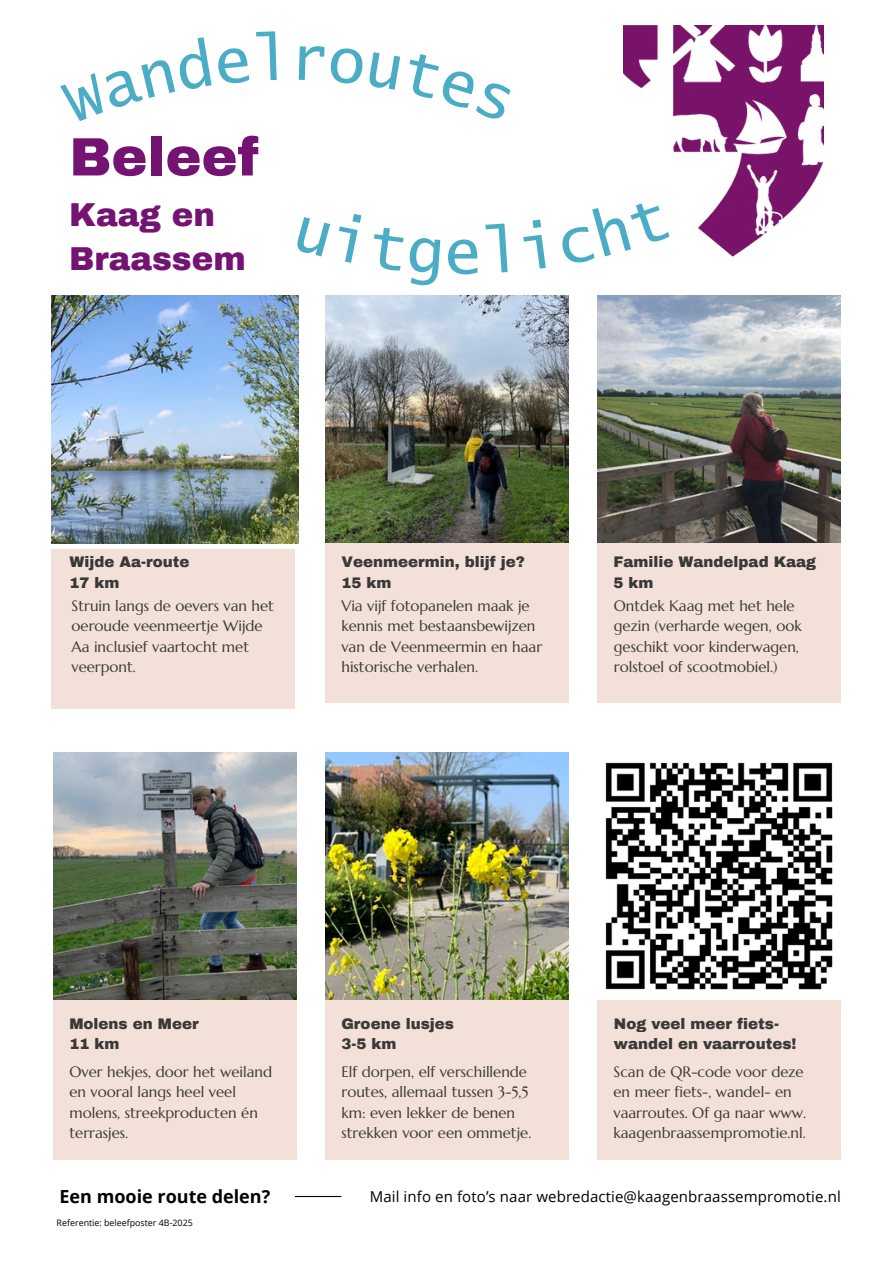
<style>
.page{position:relative;width:894px;height:1264px;background:#fff}
.page>*{position:absolute;margin:0;border:0;box-sizing:border-box;transform-origin:0 0}
.t1{font:63px "Lucida Console W1 G";color:#4bacc6}
.t2{font:900 54px "Archivo";color:#741372}
.t3{font:900 32.4px/44px "Archivo";color:#741372}
.t4{font:700 18px "Open Sans";color:#000}
.t5{font:15px/20.2px "Marcellus";color:#393939}
.t6{font:900 15px/20.2px "Archivo";color:#393939}
.t7{font:15px "Open Sans";letter-spacing:.005em;color:#000}
.t8{font:8.85px "Open Sans";color:#000}
</style>
<div class="page">
<img style="left:51px;top:295px;width:248px;height:248px">
<img style="left:53px;top:752px;width:243px;height:247px">
<img style="left:325px;top:295px;width:243px;height:248px">
<img style="left:325px;top:752px;width:243px;height:247px">
<div style="left:51px;top:549px;width:244px;height:159px;background:#f3e0d8"></div>
<div style="left:53px;top:999px;width:243px;height:160px;background:#f3e0d8"></div>
<div style="left:325px;top:543px;width:243px;height:159px;background:#f3e0d8"></div>
<div style="left:325px;top:999px;width:243px;height:160px;background:#f3e0d8"></div>
<img style="left:597px;top:295px;width:243px;height:248px">
<img style="left:605px;top:762px;width:228px;height:228px">
<div style="left:597px;top:543px;width:243px;height:159px;background:#f3e0d8"></div>
<div style="left:597px;top:999px;width:243px;height:160px;background:#f3e0d8"></div>
<img style="left:623px;top:26px;width:200px;height:231px">
<hr style="left:295px;top:1195px;width:46px;height:1px;background:#000">
<svg style="left:623px;top:198px;width:46px;height:59px"></svg>
<p class="t2" style="left:69px;top:128px;width:191px">Beleef</p>
<p class="t3" style="left:69px;top:193px;width:178px">Kaag en<br>Braassem</p>
<h1 class="t1" style="left:443px;top:224px;width:39px">e</h1>
<h1 class="t6" style="left:69px;top:552px;width:121px">Wijde Aa-route</h1>
<h2 class="t6" style="left:69px;top:572px;width:52px">17 km</h2>
<p class="t5" style="left:72px;top:596px;width:204px">Struin langs de oevers van het oeroude veenmeertje Wijde<br>Aa inclusief vaartocht met veerpont.</p>
<h5 class="t6" style="left:341px;top:552px;width:185px">Veenmeermin, blijf je?</h5>
<p class="t6" style="left:341px;top:572px;width:52px">15 km</p>
<p class="t5" style="left:341px;top:596px;width:202px">Via vijf fotopanelen maak je kennis met bestaansbewijzen van de Veenmeermin en haar historische verhalen.</p>
<p class="t6" style="left:613px;top:552px;width:204px">Familie Wandelpad Kaag</p>
<p class="t6" style="left:613px;top:572px;width:42px">5 km</p>
<p class="t5" style="left:613px;top:596px;width:189px">Ontdek Kaag met het hele gezin (verharde wegen, ook geschikt voor kinderwagen, rolstoel of scootmobiel.)</p>
<h3 class="t6" style="left:69px;top:1013px;width:131px">Molens en Meer</h3>
<p class="t6" style="left:69px;top:1034px;width:52px">11 km</p>
<p class="t6" style="left:341px;top:1013px;width:114px">Groene lusjes</p>
<p class="t6" style="left:341px;top:1034px;width:57px">3-5 km</p>
<h5 class="t6" style="left:613px;top:1013px;width:184px">Nog veel meer fiets&shy;wandel en vaarroutes!</h5>
<h5 class="t5" style="left:69px;top:1061px;width:204px">Over hekjes, door het weiland en vooral langs heel veel molens, streekproducten én terrasjes.</h5>
<p class="t5" style="left:341px;top:1061px;width:191px">Elf dorpen, elf verschillende routes, allemaal tussen 3-5,5 km: even lekker de benen strekken voor een ommetje.</p>
<p class="t5" style="left:613px;top:1061px;width:194px">Scan de QR-code voor deze en meer fiets-, wandel- en vaarroutes. Of ga naar www. kaagenbraassempromotie.nl.</p>
<h5 class="t4" style="left:59px;top:1183px;width:212px">Een mooie route delen?</h5>
<h1 class="t7" style="left:369px;top:1186px;width:472px">Mail info en foto’s naar webredactie@kaagenbraassempromotie.nl</h1>
<p class="t8" style="left:57px;top:1216px;width:138px">Referentie: beleefposter 4B-2025</p>
</div>
